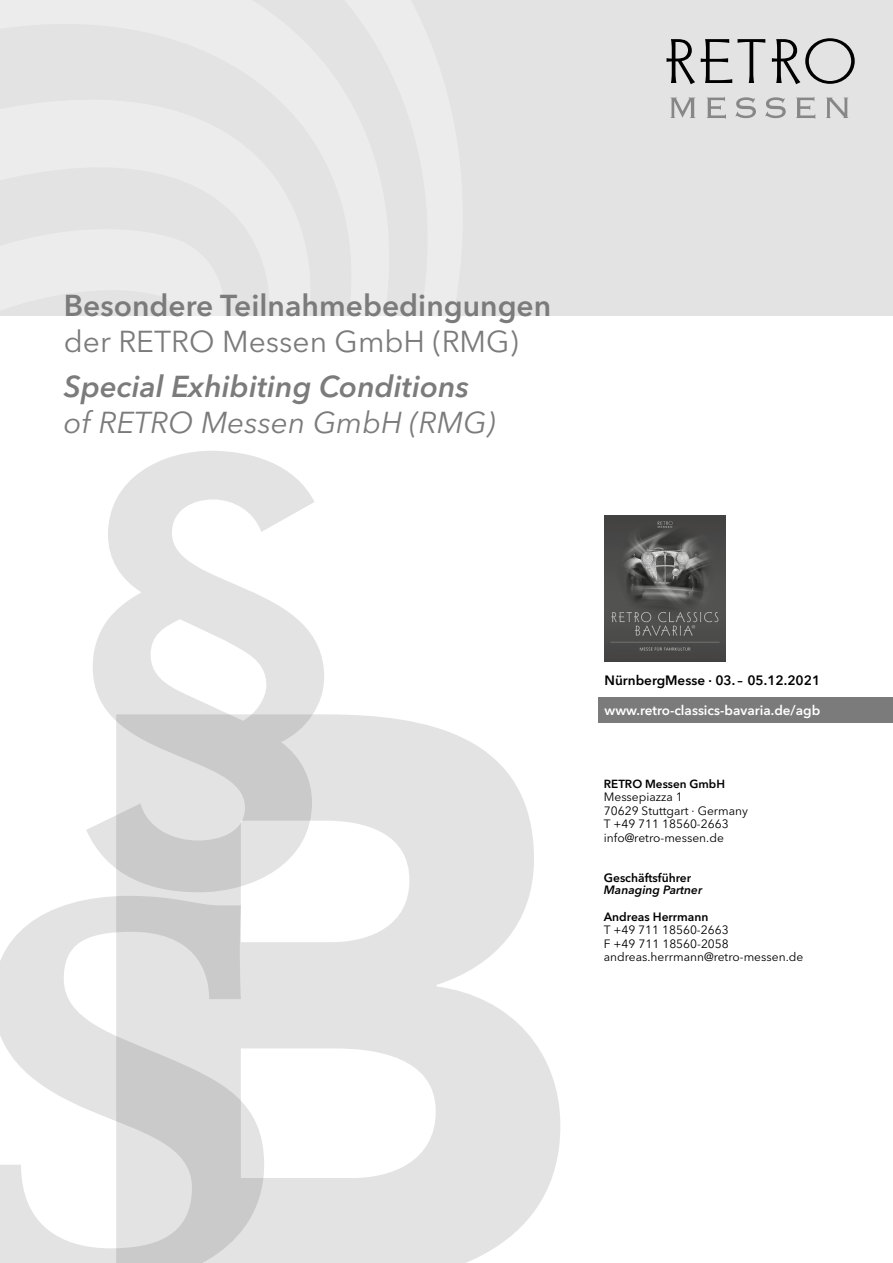
<style>
.page{position:relative;width:893px;height:1263px;background:#fff}
.page>*{position:absolute;margin:0;border:0;box-sizing:border-box;transform-origin:0 0}
.t1{font:600 30px "Avenir Next LT Pro";color:#7c7b7b}
.t2{font:italic 600 30px "Avenir Next LT Pro";color:#7c7b7b}
.t3{font:30px "Avenir Next LT Pro";color:#7c7b7b}
.t4{font:italic 30px "Avenir Next LT Pro";color:#7c7b7b}
.Copy_Deutsch{font:600 13.5px "Avenir Next LT Pro";color:#fff}
.Copy_Deutsch-2{font:600 13.5px "Avenir Next LT Pro";color:#000}
.t5{font:12px "Avenir Next LT Pro";color:#000}
.t6{font:600 12px "Avenir Next LT Pro";color:#000}
.t7{font:italic 600 12px "Avenir Next LT Pro";color:#000}
.t8{font:600 11.7px "Avenir Next LT Pro";color:#000}
</style>
<div class="page">
<svg style="left:116px;top:714px;width:444px;height:549px;fill:#e3e3e3"></svg>
<svg style="left:86px;top:451px;width:238px;height:441px;fill:#e3e3e3"></svg>
<svg style="left:0;top:896px;width:264px;height:367px;fill:#e3e3e3"></svg>
<div style="left:0;top:0;width:893px;height:316px;background:#e3e3e3"></div>
<svg style="left:666px;top:39px;width:29px;height:45px"></svg>
<svg style="left:701px;top:39px;width:31px;height:44px"></svg>
<svg style="left:738px;top:39px;width:27px;height:44px"></svg>
<svg style="left:772px;top:38px;width:83px;height:46px"></svg>
<svg style="left:670px;top:98px;width:25px;height:20px"></svg>
<svg style="left:707px;top:97px;width:19px;height:22px"></svg>
<svg style="left:735px;top:97px;width:21px;height:21px"></svg>
<svg style="left:765px;top:97px;width:21px;height:21px"></svg>
<svg style="left:796px;top:97px;width:19px;height:22px"></svg>
<svg style="left:826px;top:98px;width:22px;height:20px"></svg>
<div style="left:598px;top:698px;width:295px;height:25px;background:#7c7b7b"></div>
<img style="left:604px;top:516px;width:122px;height:146px">
<p class="t1" style="left:64px;top:287px;width:489px">Besondere Teilnahmebedingungen</p>
<p class="t3" style="left:64px;top:323px;width:456px">der RETRO Messen GmbH (RMG)</p>
<p class="t2" style="left:64px;top:368px;width:407px">Special Exhibiting Conditions</p>
<p class="t4" style="left:64px;top:404px;width:433px">of RETRO Messen GmbH (RMG)</p>
<p class="Copy_Deutsch-2" style="left:604px;top:672px;width:217px">NürnbergMesse · 03. – 05.12.2021</p>
<p class="Copy_Deutsch" style="left:604px;top:702px;width:217px">www.retro-classics-bavaria.de/agb</p>
<p class="t8" style="left:604px;top:776px;width:123px">RETRO Messen GmbH</p>
<p class="t5" style="left:604px;top:790px;width:81px">Messepiazza 1</p>
<p class="t5" style="left:604px;top:803px;width:146px">70629 Stuttgart · Germany</p>
<p class="t5" style="left:604px;top:817px;width:126px">T +49 711 18560-2663</p>
<p class="t5" style="left:604px;top:830px;width:122px">info@retro-messen.de</p>
<p class="t6" style="left:604px;top:870px;width:89px">Geschäftsführer</p>
<p class="t7" style="left:604px;top:883px;width:100px">Managing Partner</p>
<p class="t6" style="left:604px;top:909px;width:106px">Andreas Herrmann</p>
<p class="t5" style="left:604px;top:923px;width:126px">T +49 711 18560-2663</p>
<p class="t5" style="left:604px;top:936px;width:127px">F +49 711 18560-2058</p>
<p class="t5" style="left:604px;top:950px;width:201px">andreas.herrmann@retro-messen.de</p>
</div>
